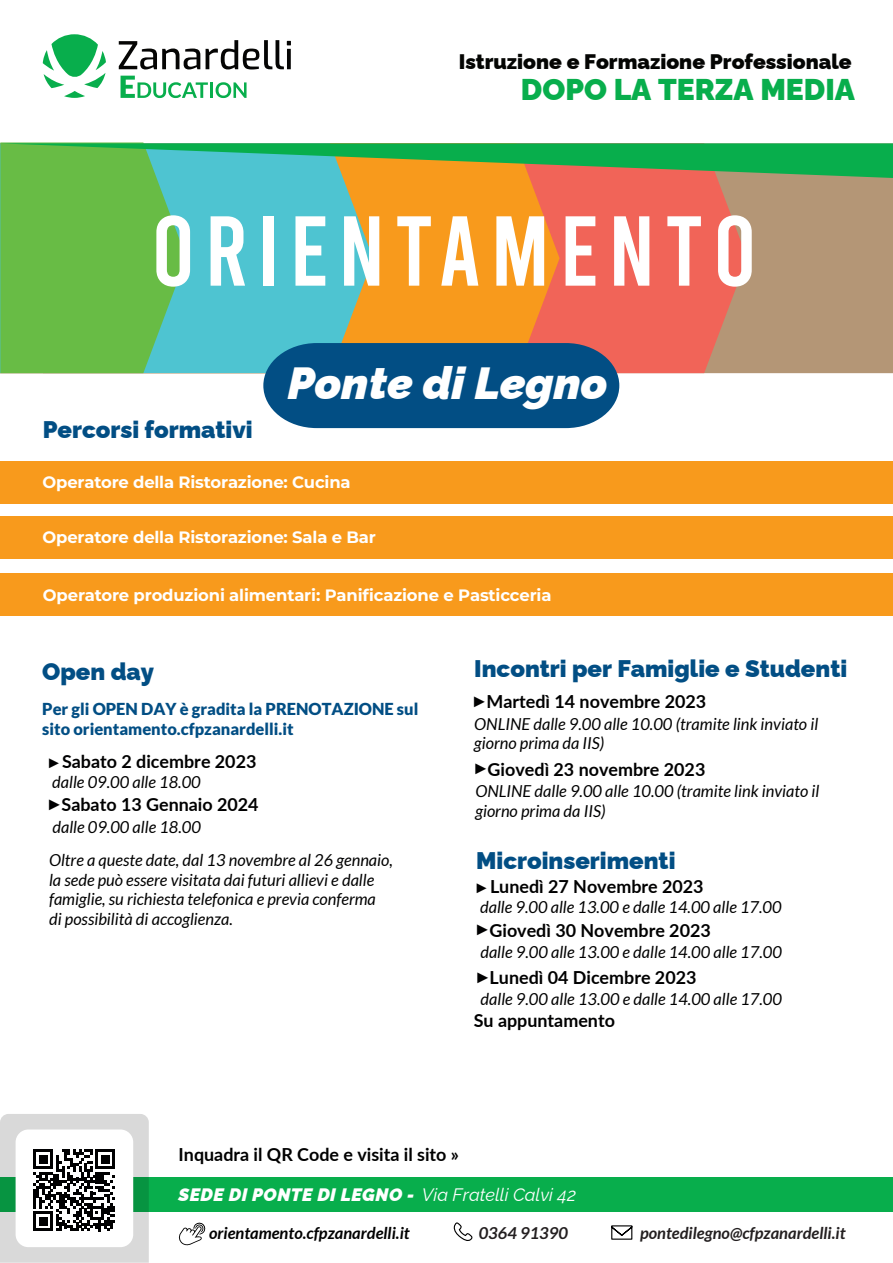
<style>
.page{position:relative;width:893px;height:1263px;background:#fff}
.page>*{position:absolute;margin:0;border:0;box-sizing:border-box;transform-origin:0 0}
.t1{font:italic 100 45px "Raleway";color:#fff}
.t2{font:100 30px "Raleway";color:#08ae4c}
.t3{font:100 24px "Raleway";color:#024e84}
.t4{font:100 21px "Raleway";color:#040503}
.t5{font:700 18px "Lato";color:#000001}
.t6{font:italic 100 18px "Raleway";color:#fff}
.t7{font:italic 16.5px/19.6px "Lato";color:#000001}
.t8{font:700 16.5px "Montserrat";letter-spacing:-.01em;color:#fff}
.t9{font:900 16.5px/19.6px "Lato";color:#024e84}
.t10{font:italic 700 16.5px "Lato";color:#231f20}
.t11{font:italic 700 16.5px "Lato";color:#000001}
.s1{font-family:"Andale Mono";font-weight:400;font-size:16.5px}
.s2{font-family:"Andale Mono";font-weight:400}
</style>
<div class="page">
<div style="left:0;top:1178px;width:893px;height:34px;background:#08ae4c"></div>
<svg style="left:178px;top:1222px;width:28px;height:24px"></svg>
<svg style="left:611px;top:1225px;width:22px;height:15px"></svg>
<svg style="left:119px;top:41px;width:81px;height:28px"></svg>
<svg style="left:206px;top:40px;width:85px;height:29px"></svg>
<svg style="left:121px;top:76px;width:87px;height:22px"></svg>
<hr style="left:210px;top:82px;width:3px;height:16px;background:#08ae4c">
<svg style="left:216px;top:82px;width:31px;height:16px"></svg>
<svg style="left:43px;top:34px;width:63px;height:64px"></svg>
<svg style="left:453px;top:1222px;width:20px;height:19px"></svg>
<div style="left:0;top:461px;width:893px;height:43px;background:#f89a1c"></div>
<div style="left:0;top:516px;width:893px;height:43px;background:#f89a1c"></div>
<div style="left:0;top:573px;width:893px;height:43px;background:#f89a1c"></div>
<svg style="left:0;top:1114px;width:149px;height:149px"></svg>
<svg style="left:0;top:142px;width:893px;height:286px"></svg>
<p class="t4" style="left:459px;top:45px;width:394px">Istruzione e Formazione Professionale</p>
<h2 class="t2" style="left:521px;top:65px;width:335px">DOPO LA TERZA MEDIA</h2>
<h3 class="t3" style="left:43px;top:411px;width:212px">Percorsi formativi</h3>
<h1 class="t1" style="left:288px;top:347px;width:321px">Ponte di Legno</h1>
<p class="t8" style="left:43px;top:470px;width:310px">Operatore della Ristorazione: Cucina</p>
<p class="t8" style="left:43px;top:525px;width:335px">Operatore della Ristorazione: Sala e Bar</p>
<p class="t8" style="left:43px;top:521px;width:191px">Operatore Informatico</p>
<p class="t8" style="left:43px;top:583px;width:510px">Operatore produzioni alimentari: Panificazione e Pasticceria</p>
<h3 class="t3" style="left:42px;top:652px;width:113px">Open day</h3>
<p class="t9" style="left:42px;top:699px;width:378px">Per gli OPEN DAY è gradita la PRENOTAZIONE sul sito orientamento.cfpzanardelli.it</p>
<p class="t5" style="left:49px;top:748px;width:209px"><span class="s1">►</span> Sabato 2 dicembre 2023</p>
<p class="t7" style="left:52px;top:772px;width:150px">dalle 09.00 alle 18.00</p>
<p class="t5" style="left:49px;top:791px;width:211px"><span class="s2">►</span>Sabato 13 Gennaio 2024</p>
<p class="t7" style="left:49px;top:810px;width:345px;line-height:33.2px">dalle 09.00 alle 18.00<br>Oltre a queste date, dal 13 novembre al 26 gennaio,</p>
<p class="t7" style="left:49px;top:870px;width:328px;text-align:justify">la sede può essere visitata dai futuri allievi e dalle famiglie, su richiesta telefonica e previa conferma di possibilità di accoglienza.</p>
<h3 class="t3" style="left:474px;top:650px;width:375px">Incontri per Famiglie e Studenti</h3>
<p class="t5" style="left:474px;top:689px;width:234px"><span class="s2">►</span>Martedì 14 novembre 2023</p>
<p class="t7" style="left:474px;top:714px;width:345px">ONLINE dalle 9.00 alle 10.00 (tramite link inviato il giorno prima da IIS)</p>
<p class="t5" style="left:475px;top:756px;width:231px"><span class="s2">►</span>Giovedì 23 novembre 2023</p>
<p class="t7" style="left:475px;top:782px;width:345px">ONLINE dalle 9.00 alle 10.00 (tramite link inviato il giorno prima da IIS)</p>
<h3 class="t3" style="left:476px;top:841px;width:201px">Microinserimenti</h3>
<p class="t5" style="left:477px;top:873px;width:228px"><span class="s1">►</span> Lunedì 27 Novembre 2023</p>
<p class="t7" style="left:480px;top:897px;width:303px">dalle 9.00 alle 13.00 e dalle 14.00 alle 17.00</p>
<p class="t5" style="left:477px;top:917px;width:235px"><span class="s2">►</span>Giovedì 30 Novembre 2023</p>
<p class="t7" style="left:480px;top:942px;width:303px">dalle 9.00 alle 13.00 e dalle 14.00 alle 17.00</p>
<p class="t5" style="left:477px;top:964px;width:221px"><span class="s2">►</span>Lunedì 04 Dicembre 2023</p>
<p class="t7" style="left:480px;top:990px;width:303px">dalle 9.00 alle 13.00 e dalle 14.00 alle 17.00</p>
<p class="t5" style="left:474px;top:1007px;width:143px">Su appuntamento</p>
<p class="t5" style="left:179px;top:1141px;width:282px">Inquadra il QR Code e visita il sito »</p>
<p class="t6" style="left:179px;top:1180px;width:399px">SEDE DI PONTE DI LEGNO - Via Fratelli Calvi 42</p>
<p class="t11" style="left:209px;top:1223px;width:202px">orientamento.cfpzanardelli.it</p>
<p class="t10" style="left:479px;top:1223px;width:91px">0364 91390</p>
<p class="t10" style="left:640px;top:1223px;width:207px">pontedilegno@cfpzanardelli.it</p>
</div>
